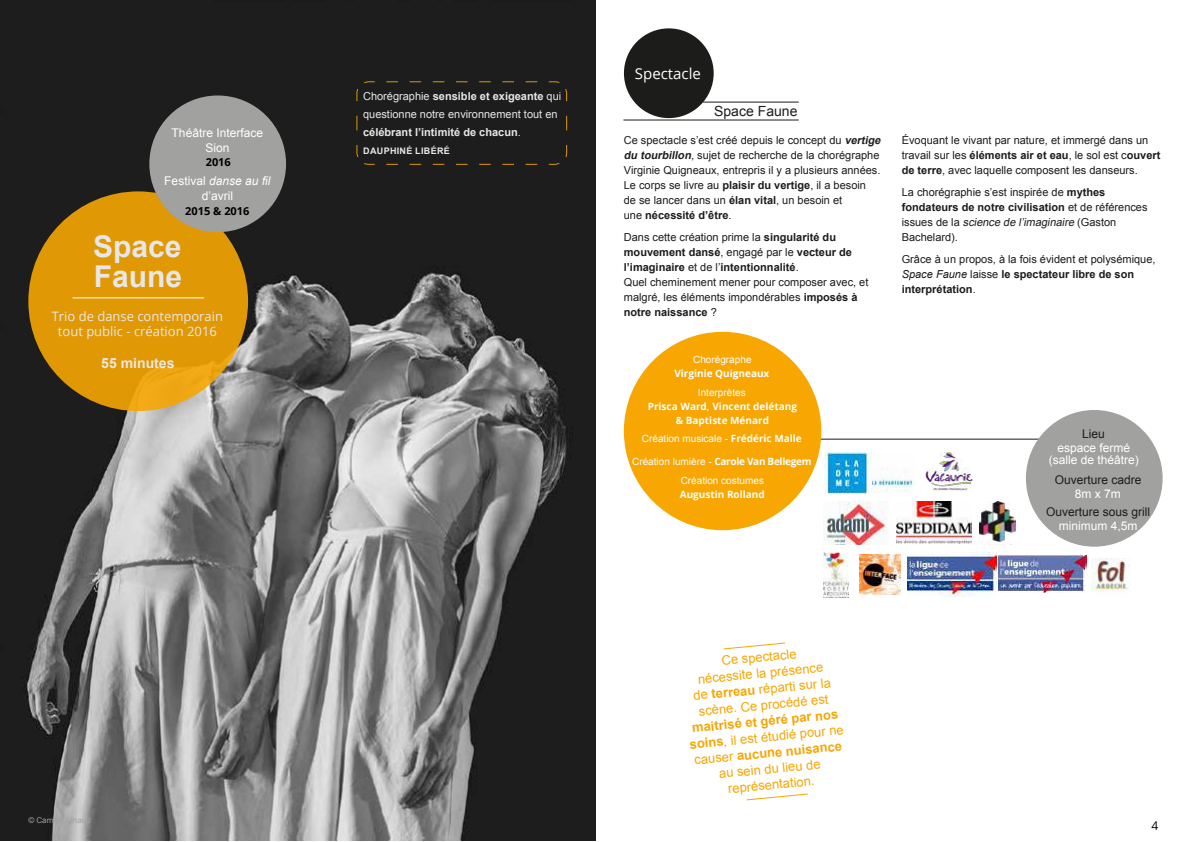
<style>
.page{position:relative;width:1191px;height:842px;background:#fff}
.page>*{position:absolute;margin:0;border:0;box-sizing:border-box;transform-origin:0 0}
.t1{font:700 30px/30px "Arial";color:#fff}
.t2{font:15px "Open Sans";color:#fff}
.t3{font:14px "Arial";color:#1c1c1b}
.t4{font:700 14px "Arial";color:#fff}
.t5{font:13px/16px "Arial";color:#f7a602;text-align:center}
.t6{font:13px/15.6px "Open Sans";color:#fff;text-align:center}
.t7{font:12px/15px "Arial";color:#fff;text-align:center}
.t8{font:12px "Arial";color:#1c1c1b}
.t9{font:12px "Open Sans";color:#000}
.t10{font:11px/15px "Arial";color:#1c1c1b}
.t11{font:11px/18px "Arial";color:#fff}
.t12{font:700 11px "Open Sans";color:#000}
.t13{font:700 10px/14px "Open Sans";color:#fff;text-align:center}
.t14{font:10px "Arial";color:#fff}
.t15{font:700 10px "Open Sans";letter-spacing:-.03em;color:#fff}
.t16{font:700 9px "Arial";letter-spacing:.035em;color:#fff}
.s1{font-style:italic}
.s2{font-weight:700}
.s3{font-weight:700;font-style:italic}
.s4{font-family:"Open Sans";font-weight:700}
.s5{font-family:"Arial";font-weight:400}
</style>
<div class="page">
<img style="left:0;top:0;width:595px;height:841px">
<img style="left:824px;top:453px;width:92px;height:40px">
<img style="left:925px;top:453px;width:48px;height:38px">
<img style="left:907px;top:553px;width:89px;height:44px">
<img style="left:998px;top:555px;width:88px;height:38px">
<img style="left:823px;top:502px;width:64px;height:42px">
<img style="left:980px;top:502px;width:35px;height:41px">
<img style="left:823px;top:552px;width:25px;height:45px">
<img style="left:897px;top:502px;width:74px;height:41px">
<img style="left:860px;top:554px;width:40px;height:40px">
<div style="left:28px;top:191px;width:220px;height:220px;background:linear-gradient(to bottom,#dc9402,#e69e0a);border-radius:50%"></div>
<hr style="left:72px;top:297px;width:132px;height:1px;background:#fff">
<div style="left:149px;top:95px;width:137px;height:137px;background:#a1a1a0;border-radius:50%"></div>
<div style="left:356px;top:81px;width:211px;height:84px;background:#1d1d1d"></div>
<hr style="left:703px;top:102px;width:95px;height:1px;background:#1c1c1b">
<div style="left:624px;top:28px;width:89px;height:90px;background:#1c1c1b;border-radius:50%"></div>
<hr style="left:623px;top:120px;width:175px;height:1px;background:#1c1c1b">
<hr style="left:813px;top:439px;width:317px;height:1px;background:#1c1c1b">
<div style="left:1026px;top:410px;width:136px;height:137px;background:#a1a1a0;border-radius:50%"></div>
<div style="left:624px;top:332px;width:197px;height:198px;background:#f7a602;border-radius:50%"></div>
<svg style="left:746px;top:793px;width:62px;height:8px"></svg>
<svg style="left:724px;top:642px;width:62px;height:8px"></svg>
<img style="left:1091px;top:559px;width:39px;height:32px">
<p class="t7" style="left:172px;top:125px;width:93px">Théâtre Interface<br>Sion</p>
<p class="t12" style="left:206px;top:154px;width:27px">2016</p>
<p class="t7" style="left:164px;top:173px;width:108px">Festival <span class="s1">danse au fil </span>d’avril</p>
<p class="t12" style="left:185px;top:203px;width:66px">2015 &amp; 2016</p>
<h1 class="t1" style="left:93px;top:232px;width:90px">Space<br>Faune</h1>
<p class="t6" style="left:52px;top:308px;width:173px">Trio de danse contemporain tout public - création 2016</p>
<p class="t4" style="left:101px;top:353px;width:75px">55 minutes</p>
<p class="t11" style="left:363px;top:87px;width:200px">Chorégraphie <span class="s2">sensible et exigeante</span> qui questionne notre environnement tout en <span class="s2">célébrant l’intimité de chacun</span>.</p>
<p class="t16" style="left:363px;top:145px;width:88px">DAUPHINÉ LIBÉRÉ</p>
<h2 class="t2" style="left:635px;top:63px;width:67px">Spectacle</h2>
<p class="t3" style="left:714px;top:101px;width:85px">Space Faune</p>
<p class="t10" style="left:624px;top:133px;width:261px">Ce spectacle s’est créé depuis le concept du <span class="s3">vertige du tourbillon</span>, sujet de recherche de la chorégraphe Virginie Quigneaux, entrepris il y a plusieurs années.<br>Le corps se livre au <span class="s2">plaisir du vertige</span>, il a besoin<br>de se lancer dans un <span class="s2">élan vital</span>, un besoin et<br>une <span class="s2">nécessité d’être</span>.</p>
<p class="t10" style="left:624px;top:230px;width:246px">Dans cette création prime la <span class="s2">singularité du mouvement dansé</span>, engagé par le <span class="s2">vecteur de l’imaginaire</span> et de l’<span class="s2">intentionnalité</span>.<br>Quel cheminement mener pour composer avec, et malgré, les éléments impondérables <span class="s2">imposés à notre naissance</span> ?</p>
<p class="t14" style="left:693px;top:353px;width:60px">Chorégraphe</p>
<p class="t13" style="left:674px;top:366px;width:97px">Virginie Quigneaux</p>
<p class="t14" style="left:698px;top:386px;width:49px">Interprètes</p>
<p class="t13" style="left:648px;top:399px;width:151px">Prisca Ward, Vincent delétang &amp; Baptiste Ménard</p>
<p class="t14" style="left:642px;top:432px;width:161px">Création musicale - <span class="s4">Frédéric Malle</span></p>
<p class="t15" style="left:632px;top:454px;width:181px"><span class="s5">Création lumière -</span> Carole Van Bellegem</p>
<p class="t14" style="left:680px;top:474px;width:85px">Création costumes</p>
<p class="t13" style="left:680px;top:487px;width:87px">Augustin Rolland</p>
<p class="t10" style="left:901px;top:133px;width:260px">Évoquant le vivant par nature, et immergé dans un travail sur les <span class="s2">éléments air et eau</span>, le sol est c<span class="s2">ouvert de terre</span>, avec laquelle composent les danseurs.</p>
<p class="t10" style="left:901px;top:185px;width:247px">La chorégraphie s’est inspirée de <span class="s2">mythes fondateurs de notre civilisation</span> et de références i s s u e s d e l a <span class="s1">science de l’imaginaire</span> ( G a s to n Bachelard).</p>
<p class="t10" style="left:901px;top:252px;width:255px">Grâce à un propos, à la fois évident et polysémique,<br><span class="s1">Space Faune</span> laisse <span class="s2">le spectateur libre de son interprétation</span>.</p>
<p class="t8" style="left:1082px;top:425px;width:24px">Lieu</p>
<p class="t7" style="left:1049px;top:442px;width:92px;line-height:12px">espace fermé (salle de théâtre)</p>
<p class="t8" style="left:1054px;top:471px;width:88px">Ouverture cadre</p>
<p class="t7" style="left:1074px;top:486px;width:48px">8m x 7m</p>
<p class="t8" style="left:1046px;top:503px;width:106px">Ouverture sous grill</p>
<p class="t7" style="left:1058px;top:518px;width:80px">minimum 4,5m</p>
<p class="t5" style="left:689px;top:656px;width:139px;rotate:-6deg">Ce spectacle<br>nécessite la présence de <span class="s2">terreau</span> réparti sur la scène. Ce procédé est</p>
<p class="t5" style="left:687px;top:721px;width:156px;rotate:-6deg"><span class="s2">maitrisé et géré par nos soins</span>, il est étudié pour ne causer <span class="s2">aucune nuisance </span>au sein du lieu de représentation.</p>
<p class="t9" style="left:1151px;top:817px;width:8px">4</p>
</div>
